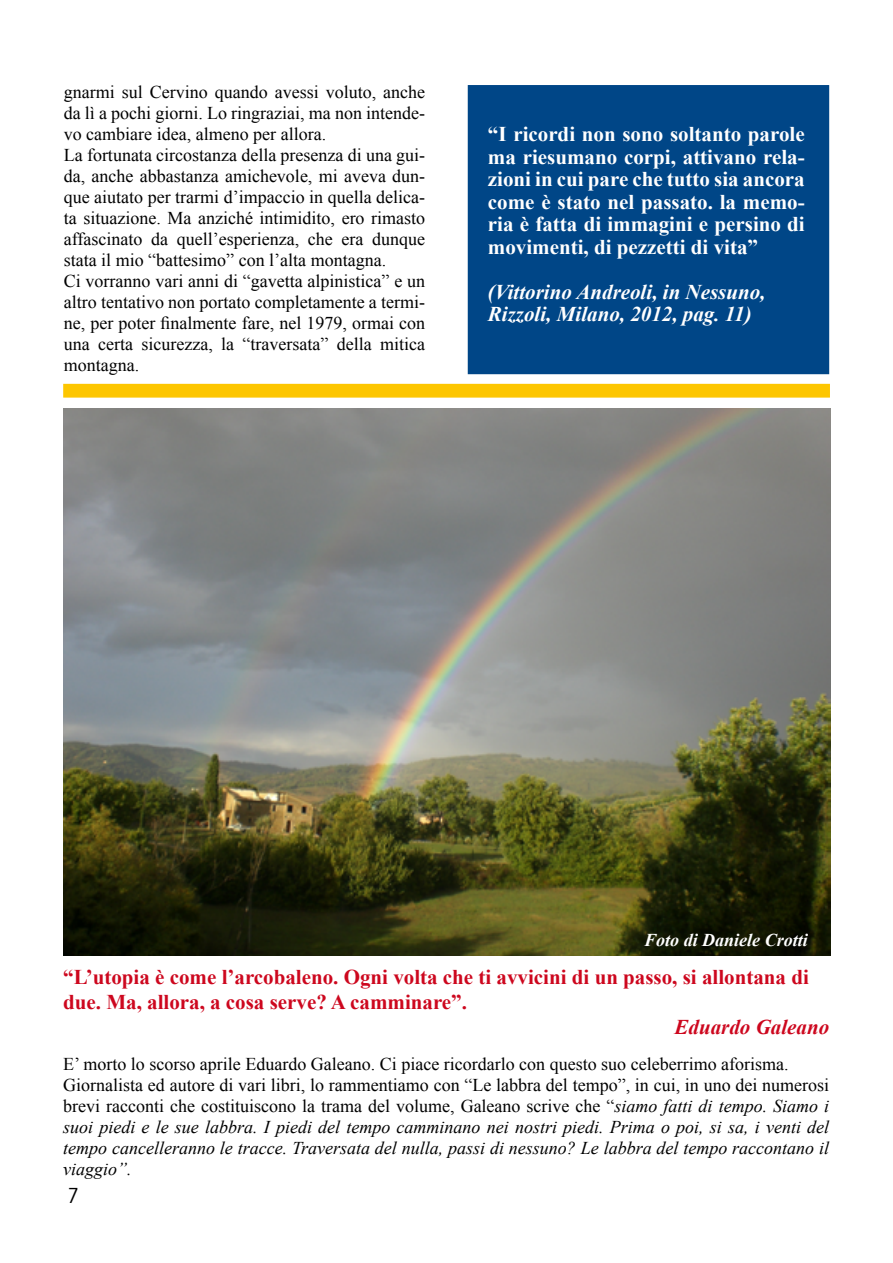
<style>
.page{position:relative;width:893px;height:1263px;background:#fff}
.page>*{position:absolute;margin:0;border:0;box-sizing:border-box;transform-origin:0 0}
.t1{font:700 21px/22.5px "Times New Roman";color:#fff;text-align:justify}
.t2{font:700 21px/25.2px "Times New Roman";color:#cd071e}
.t3{font:italic 700 21px/22.5px "Times New Roman";color:#fff}
.t4{font:italic 700 21px "Times New Roman";color:#cd071e}
.t5{font:21px "Avant Garde IT Cby BT";color:#000}
.t6{font:18px/21px "Times New Roman";color:#000}
.t7{font:italic 700 18px "Times New Roman";color:#fff}
.s1{font-style:italic}
</style>
<div class="page">
<div style="left:468px;top:85px;width:361px;height:289px;background:#004687"></div>
<div style="left:63px;top:384px;width:767px;height:14px;background:#fdc600;border:2px solid #fdc600"></div>
<img style="left:63px;top:408px;width:767px;height:547px">
<p class="t6" style="left:64px;top:81px;width:363px">gnarmi sul Cervino quando avessi voluto, anche da lì a pochi giorni. Lo ringraziai, ma non intende&shy;vo cambiare idea, almeno per allora.<br>La fortunata circostanza della presenza di una gui&shy;da, anche abbastanza amichevole, mi aveva dun&shy;que aiutato per trarmi d’impaccio in quella delica&shy;ta situazione. Ma anziché intimidito, ero rimasto affascinato da quell’esperienza, che era dunque stata il mio “battesimo” con l’alta montagna.<br>Ci vorranno vari anni di “gavetta alpinistica” e un altro tentativo non portato completamente a termi&shy;ne, per poter finalmente fare, nel 1979, ormai con una certa sicurezza, la “traversata” della mitica montagna.</p>
<p class="t1" style="left:488px;top:122px;width:318px">“I ricordi non sono soltanto parole ma riesumano corpi, attivano rela&shy;zioni in cui pare che tutto sia ancora come è stato nel passato. la memo&shy;ria è fatta di immagini e persino di movimenti, di pezzetti di vita”</p>
<p class="t3" style="left:488px;top:280px;width:279px">(Vittorino Andreoli, in Nessuno,<br>Rizzoli, Milano, 2012, pag. 11)</p>
<p class="t7" style="left:644px;top:927px;width:165px">Foto di Daniele Crotti</p>
<p class="t2" style="left:63px;top:964px;width:747px">“L’utopia è come l’arcobaleno. Ogni volta che ti avvicini di un passo, si allontana di due. Ma, allora, a cosa serve? A camminare”.</p>
<p class="t4" style="left:675px;top:1012px;width:156px">Eduardo Galeano</p>
<p class="t6" style="left:63px;top:1053px;width:767px">E’ morto lo scorso aprile Eduardo Galeano. Ci piace ricordarlo con questo suo celeberrimo aforisma.<br>Giornalista ed autore di vari libri, lo rammentiamo con “Le labbra del tempo”, in cui, in uno dei numerosi brevi racconti che costituiscono la trama del volume, Galeano scrive che “<span class="s1">siamo fatti di tempo. Siamo i suoi piedi e le sue labbra. I piedi del tempo camminano nei nostri piedi. Prima o poi, si sa, i venti del tempo cancelleranno le tracce. Traversata del nulla, passi di nessuno? Le labbra del tempo raccontano il viaggio”.</span></p>
<p class="t5" style="left:67px;top:1183px;width:13px">7</p>
</div>
